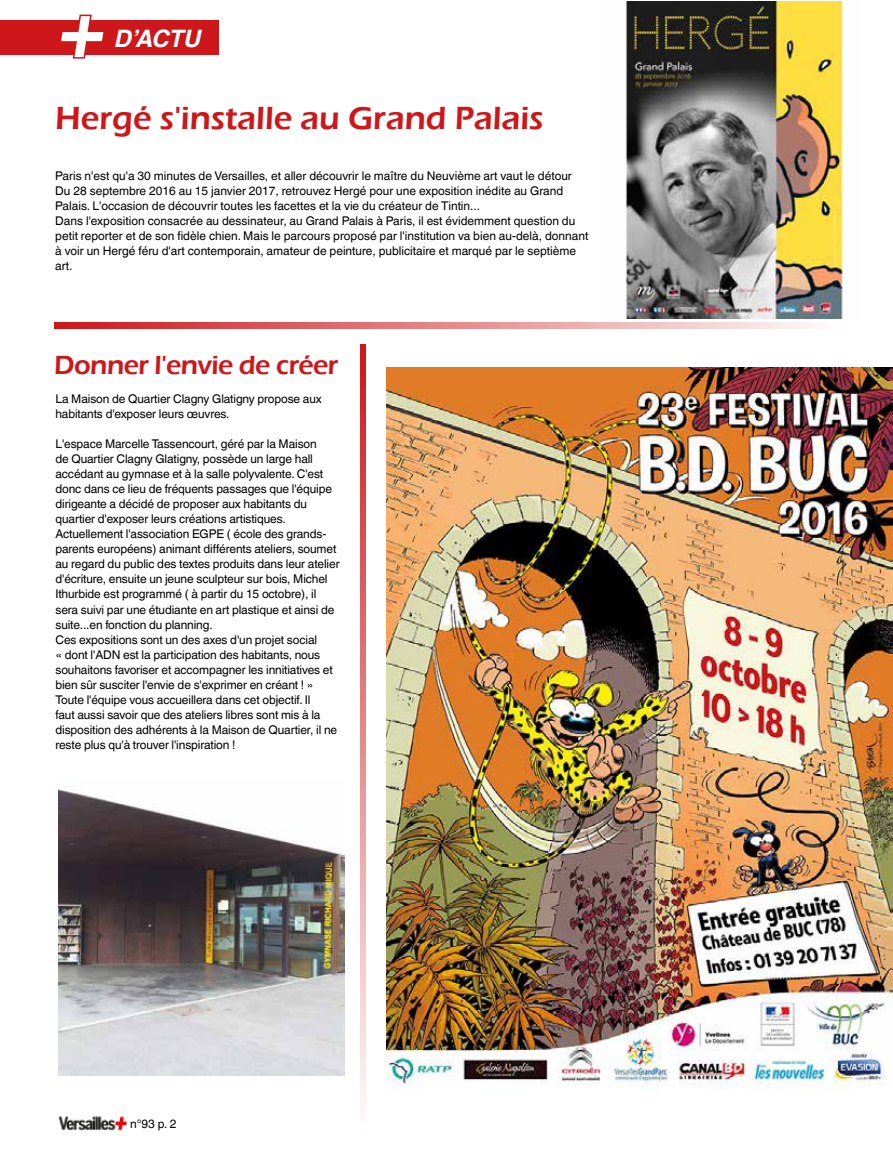
<style>
.page{position:relative;width:893px;height:1149px;background:#fff}
.page>*{position:absolute;margin:0;border:0;box-sizing:border-box;transform-origin:0 0}
.t1{font:italic 700 81px "Helvetica World";color:#fff}
.t2{font:600 33px "Eras ITC";color:#cd171a}
.t3{font:600 27px "Eras ITC";letter-spacing:-.02em;color:#cd171a}
.t4{font:italic 700 24px "Helvetica World";color:#fff}
.t5{font:12px/15px "Helvetica World";letter-spacing:-.01em;color:#000}
</style>
<div class="page">
<img style="left:58px;top:1116px;width:70px;height:15px">
<div style="left:0;top:20px;width:218px;height:35px;background:#cd171a"></div>
<svg style="left:72px;top:14px;width:20px;height:45px"></svg>
<svg style="left:55px;top:322px;width:759px;height:6px;background:#e48587"></svg>
<svg style="left:360px;top:344px;width:5px;height:760px;background:#e48586"></svg>
<img style="left:626px;top:1px;width:218px;height:317px">
<img style="left:58px;top:786px;width:286px;height:289px">
<img style="left:387px;top:368px;width:506px;height:721px">
<h1 class="t1" style="left:55px;top:-18px;width:72px">+</h1>
<h3 class="t4" style="left:115px;top:25px;width:88px">D’ACTU</h3>
<h2 class="t2" style="left:55px;top:99px;width:490px">Hergé s'installe au Grand Palais</h2>
<p class="t5" style="left:55px;top:168px;width:535px">Paris n'est qu'a 30 minutes de Versailles, et aller découvrir le maître du Neuvième art vaut le détour Du 28 septembre 2016 au 15 janvier 2017, retrouvez Hergé pour une exposition inédite au Grand Palais. L'occasion de découvrir toutes les facettes et la vie du créateur de Tintin...<br>Dans l'exposition consacrée au dessinateur, au Grand Palais à Paris, il est évidemment question du petit reporter et de son fidèle chien. Mais le parcours proposé par l'institution va bien au-delà, donnant à voir un Hergé féru d'art contemporain, amateur de peinture, publicitaire et marqué par le septième art.</p>
<h3 class="t3" style="left:54px;top:350px;width:286px">Donner l'envie de créer</h3>
<p class="t5" style="left:55px;top:391px;width:268px">La Maison de Quartier Clagny Glatigny propose aux habitants d'exposer leurs œuvres.</p>
<p class="t5" style="left:55px;top:436px;width:286px">L'espace Marcelle Tassencourt, géré par la Maison<br>de Quartier Clagny Glatigny, possède un large hall accédant au gymnase et à la salle polyvalente. C'est donc dans ce lieu de fréquents passages que l'équipe dirigeante a décidé de proposer aux habitants du quartier d'exposer leurs créations artistiques.<br>Actuellement l'association EGPE ( école des grands&shy;parents européens) animant différents ateliers, soumet au regard du public des textes produits dans leur atelier d'écriture, ensuite un jeune sculpteur sur bois, Michel Ithurbide est programmé ( à partir du 15 octobre), il sera suivi par une étudiante en art plastique et ainsi de suite...en fonction du planning.<br>Ces expositions sont un des axes d'un projet social<br>« dont l'ADN est la participation des habitants, nous souhaitons favoriser et accompagner les innitiatives et bien sûr susciter l'envie de s'exprimer en créant ! » Toute l'équipe vous accueillera dans cet objectif. Il<br>faut aussi savoir que des ateliers libres sont mis à la disposition des adhérents à la Maison de Quartier, il ne reste plus qu'à trouver l'inspiration !</p>
<p class="t5" style="left:130px;top:1115px;width:48px">n°93 p. 2</p>
</div>
